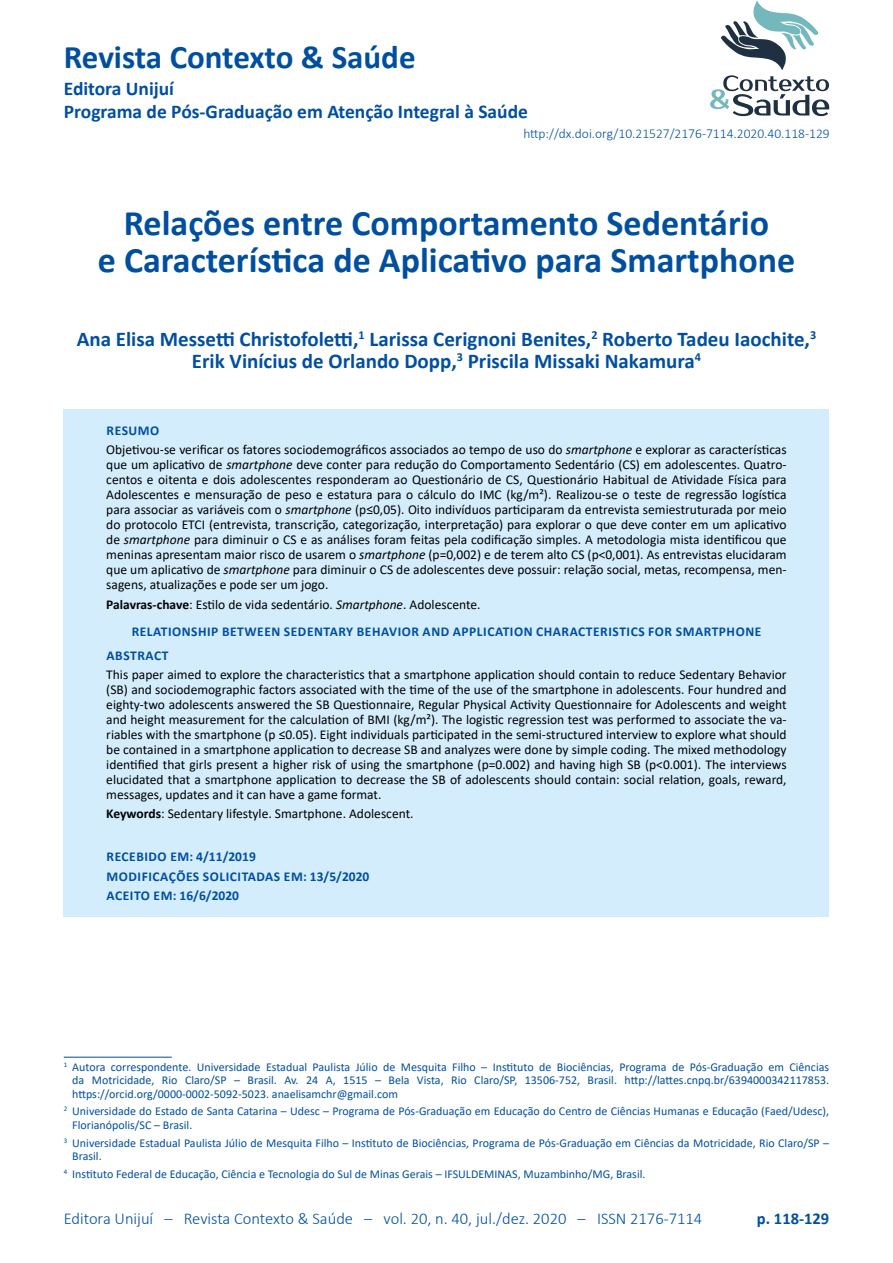
<style>
.page{position:relative;width:893px;height:1263px;background:#fff}
.page>*{position:absolute;margin:0;border:0;box-sizing:border-box;transform-origin:0 0}
.t1{font:700 36px/37.5px "Calibri";color:#004f9f;text-align:center}
.t2{font:700 33px "Calibri";color:#004f9f}
.t3{font:700 21px/22.5px "Calibri";color:#004f9f;text-align:center}
.t4{font:700 19.5px/23.5px "Calibri";color:#004f9f}
.t5{font:300 16.5px "Calibri";color:#004f9f}
.t6{font:700 16.5px "Calibri";color:#004f9f}
.t7{font:13.5px/15px "Calibri";color:#000;text-align:justify}
.t8{font:700 13.5px/19.2px "Calibri";letter-spacing:.04em;color:#004f9f}
.t9{font:300 13.5px "Calibri";color:#004f9f}
.t10{font:12px/13.5px "Calibri";color:#004f9f}
.s1{font-weight:700;color:#004f9f}
.s2{font-style:italic}
.s3{color:#000}
.s4{font-weight:400;color:#000}
.s5{font-weight:400;font-style:italic;color:#000}
.s6{font-weight:700}
</style>
<div class="page">
<svg style="left:710px;top:0;width:119px;height:116px"></svg>
<div style="left:64px;top:410px;width:765px;height:507px;background:#d4edfc"></div>
<hr style="left:64px;top:1057px;width:108px;height:1px;background:#004f9f">
<h2 class="t2" style="left:64px;top:34px;width:353px">Revista Contexto &amp; Saúde</h2>
<h3 class="t4" style="left:64px;top:76px;width:466px">Editora Unijuí<br>Programa de Pós-Graduação em Atenção Integral à Saúde</h3>
<p class="t9" style="left:523px;top:125px;width:308px">http://dx.doi.org/10.21527/2176-7114.2020.40.118-129</p>
<h1 class="t1" style="left:98px;top:204px;width:699px">Relações entre Comportamento Sedentário<br>e Característica de Aplicativo para Smartphone</h1>
<h3 class="t3" style="left:77px;top:327px;width:741px">Ana Elisa Messetti Christofoletti,<sup>1</sup> Larissa Cerignoni Benites,<sup>2</sup> Roberto Tadeu Iaochite,<sup>3<br></sup>Erik Vinícius de Orlando Dopp,<sup>3</sup> Priscila Missaki Nakamura<sup>4</sup></h3>
<p class="t7" style="left:106px;top:421px;width:682px;line-height:19.2px"><span class="s1">RESUMO<br></span>Objetivou-se verificar os fatores sociodemográficos associados ao tempo de uso do <span class="s2">smartphone</span> e explorar as características</p>
<p class="t7" style="left:106px;top:457px;width:682px">que um aplicativo de <span class="s2">smartphone</span> deve conter para redução do Comportamento Sedentário (CS) em adolescentes. Quatro&shy;centos e oitenta e dois adolescentes responderam ao Questionário de CS, Questionário Habitual de Atividade Física para Adolescentes e mensuração de peso e estatura para o cálculo do IMC (kg/m²). Realizou-se o teste de regressão logística para associar as variáveis com o <span class="s2">smartphone</span> (p≤0,05). Oito indivíduos participaram da entrevista semiestruturada por meio do protocolo ETCI (entrevista, transcrição, categorização, interpretação) para explorar o que deve conter em um aplicativo de <span class="s2">smartphone</span> para diminuir o CS e as análises foram feitas pela codificação simples. A metodologia mista identificou que meninas apresentam maior risco de usarem o <span class="s2">smartphone</span> (p=0,002) e de terem alto CS (p&lt;0,001). As entrevistas elucidaram que um aplicativo de <span class="s2">smartphone</span> para diminuir o CS de adolescentes deve possuir: relação social, metas, recompensa, men&shy;sagens, atualizações e pode ser um jogo.</p>
<p class="t8" style="left:132px;top:590px;width:631px;line-height:27.8px;text-indent:-25px"><span class="s3">Palavras-chave</span><span class="s4">: Estilo de vida sedentário.</span> <span class="s5">Smartphone</span><span class="s4">. Adolescente.<br></span>RELATIONSHIP BETWEEN SEDENTARY BEHAVIOR AND APPLICATION CHARACTERISTICS FOR SMARTPHONE</p>
<p class="t8" style="left:107px;top:646px;width:63px">ABSTRACT</p>
<p class="t7" style="left:106px;top:667px;width:682px">This paper aimed to explore the characteristics that a smartphone application should contain to reduce Sedentary Behavior (SB) and sociodemographic factors associated with the time of the use of the smartphone in adolescents. Four hundred and eighty-two adolescents answered the SB Questionnaire, Regular Physical Activity Questionnaire for Adolescents and weight and height measurement for the calculation of BMI (kg/m²). The logistic regression test was performed to associate the va&shy;riables with the smartphone (p ≤0.05). Eight individuals participated in the semi-structured interview to explore what should be contained in a smartphone application to decrease SB and analyzes were done by simple coding. The mixed methodology identified that girls present a higher risk of using the smartphone (p=0.002) and having high SB (p&lt;0.001). The interviews elucidated that a smartphone application to decrease the SB of adolescents should contain: social relation, goals, reward, messages, updates and it can have a game format.</p>
<p class="t7" style="left:106px;top:806px;width:309px"><span class="s6">Keywords</span>: Sedentary lifestyle. Smartphone. Adolescent.</p>
<p class="t8" style="left:107px;top:847px;width:264px">RECEBIDO EM: 4/11/2019<br>MODIFICAÇÕES SOLICITADAS EM: 13/5/2020<br>ACEITO EM: 16/6/2020</p>
<p class="t10" style="left:72px;top:1060px;width:758px;text-align:justify;text-indent:-8px"><sup>1</sup> Autora correspondente. Universidade Estadual Paulista Júlio de Mesquita Filho – Instituto de Biociências, Programa de Pós-Graduação em Ciências da Motricidade, Rio Claro/SP – Brasil. Av. 24 A, 1515 – Bela Vista, Rio Claro/SP, 13506-752, Brasil. http://lattes.cnpq.br/6394000342117853. https://orcid.org/0000-0002-5092-5023. anaelisamchr@gmail.com</p>
<p class="t10" style="left:72px;top:1104px;width:758px;text-indent:-9px"><sup>2</sup> Universidade do Estado de Santa Catarina – Udesc – Programa de Pós-Graduação em Educação do Centro de Ciências Humanas e Educação (Faed/Udesc),<br>Florianópolis/SC – Brasil.</p>
<p class="t10" style="left:72px;top:1136px;width:758px;text-indent:-9px"><sup>3</sup> Universidade Estadual Paulista Júlio de Mesquita Filho – Instituto de Biociências, Programa de Pós-Graduação em Ciências da Motricidade, Rio Claro/SP –<br>Brasil.</p>
<p class="t10" style="left:64px;top:1167px;width:583px"><sup>4</sup> Instituto Federal de Educação, Ciência e Tecnologia do Sul de Minas Gerais – IFSULDEMINAS, Muzambinho/MG, Brasil.</p>
<p class="t5" style="left:64px;top:1208px;width:640px">Editora Unijuí – Revista Contexto &amp; Saúde – vol. 20, n. 40, jul./dez. 2020 – ISSN 2176-7114</p>
<p class="t6" style="left:757px;top:1207px;width:74px">p. 118-129</p>
</div>
